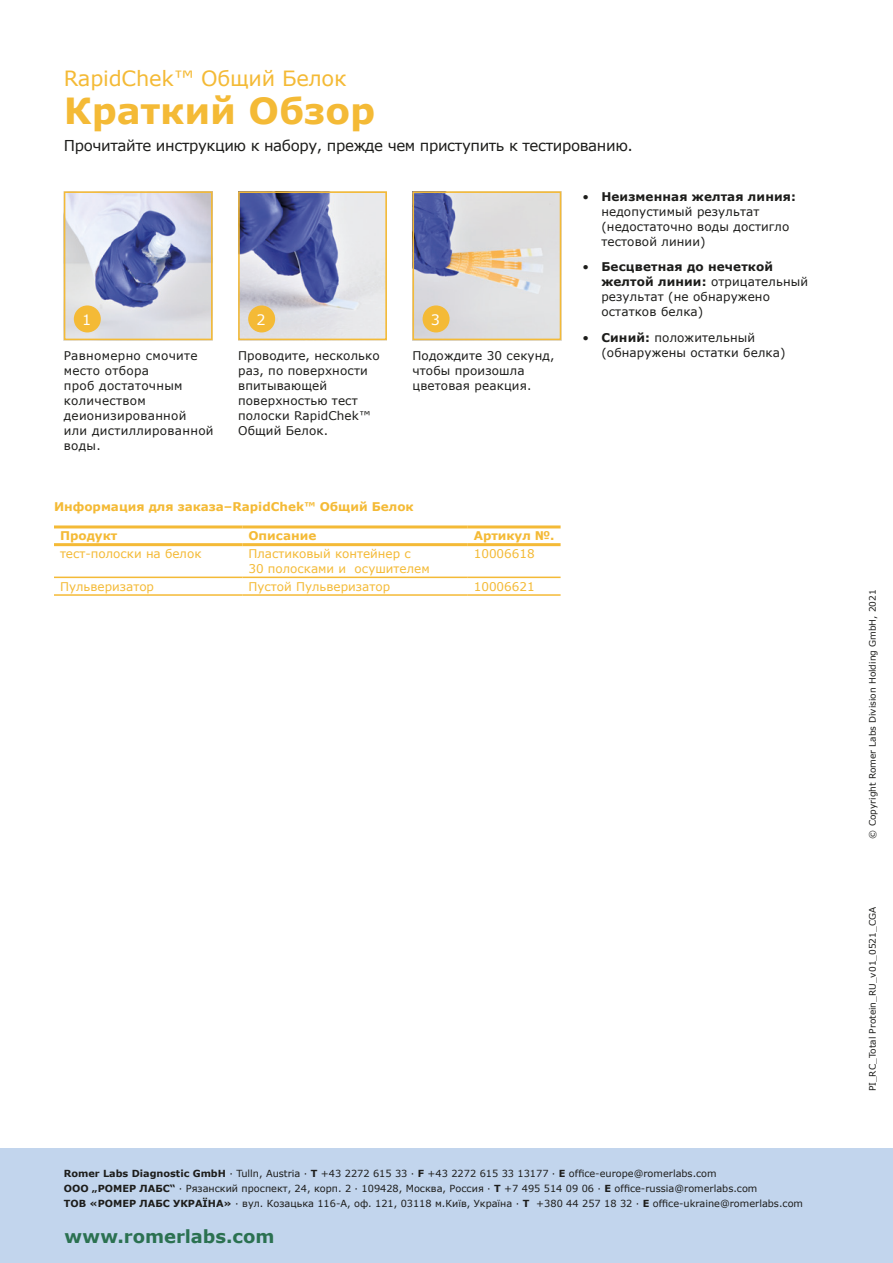
<style>
.page{position:relative;width:893px;height:1263px;background:#fff}
.page>*{position:absolute;margin:0;border:0;box-sizing:border-box;transform-origin:0 0}
.t1{font:700 36px "Verdana";color:#f4ba36}
.Headline{font:21px "Verdana";letter-spacing:-.01em;color:#f4ba36}
.t2{font:700 18px "Verdana";color:#2b7151}
.Headline-2{font:15px "Verdana";letter-spacing:-.025em;color:#1d1d1b}
.t3{font:14.4px "Verdana";color:#fff}
.t4{font:12px/15px "Verdana";letter-spacing:.01em;color:#1d1d1b}
.Liste_Bold{font:12px/15px "Verdana";color:#f4ba36}
.Liste_Bold-2{font:700 12px "Verdana";color:#f4ba36}
.t5{font:9.75px "Verdana";color:#1d1d1b}
.t6{font:9px "Verdana";color:#1d1d1b}
.s1{font-weight:700}
</style>
<div class="page">
<img style="left:67px;top:194px;width:143px;height:143px">
<div style="left:64px;top:191px;width:149px;height:149px;border:2px solid #f4ba36"></div>
<img style="left:241px;top:194px;width:143px;height:143px">
<div style="left:238px;top:191px;width:149px;height:149px;border:2px solid #f4ba36"></div>
<img style="left:415px;top:194px;width:143px;height:143px">
<div style="left:412px;top:191px;width:149px;height:149px;border:2px solid #f4ba36"></div>
<div style="left:74px;top:305px;width:27px;height:27px;background:#f4ba36;border-radius:50%"></div>
<div style="left:248px;top:305px;width:27px;height:27px;background:#f4ba36;border-radius:50%"></div>
<div style="left:423px;top:305px;width:27px;height:27px;background:#f4ba36;border-radius:50%"></div>
<hr style="left:54px;top:525px;width:188px;height:3px;background:#f4ba36">
<hr style="left:242px;top:525px;width:226px;height:3px;background:#f4ba36">
<hr style="left:468px;top:525px;width:93px;height:3px;background:#f4ba36">
<hr style="left:54px;top:543px;width:188px;height:3px;background:#f4ba36">
<hr style="left:242px;top:543px;width:226px;height:3px;background:#f4ba36">
<hr style="left:468px;top:543px;width:93px;height:3px;background:#f4ba36">
<hr style="left:54px;top:577px;width:188px;height:1px;background:#f4ba36">
<hr style="left:242px;top:577px;width:226px;height:1px;background:#f4ba36">
<hr style="left:468px;top:577px;width:93px;height:1px;background:#f4ba36">
<hr style="left:54px;top:594px;width:188px;height:2px;background:#f4ba36">
<hr style="left:242px;top:594px;width:226px;height:2px;background:#f4ba36">
<hr style="left:468px;top:594px;width:93px;height:2px;background:#f4ba36">
<div style="left:0;top:1148px;width:893px;height:115px;background:#c2d5ed"></div>
<p class="Headline" style="left:64px;top:65px;width:284px">RapidChek™ Общий Белок</p>
<p class="t1" style="left:64px;top:87px;width:313px">Краткий Обзор</p>
<p class="Headline-2" style="left:64px;top:136px;width:570px">Прочитайте инструкцию к набору, прежде чем приступить к тестированию.</p>
<p class="t3" style="left:82px;top:310px;width:11px">1</p>
<p class="t3" style="left:256px;top:310px;width:11px">2</p>
<p class="t3" style="left:431px;top:310px;width:11px">3</p>
<p class="t4" style="left:601px;top:189px;width:196px;text-indent:-19px">• <span class="s1">Неизменная желтая линия: </span>недопустимый результат (недостаточно воды достигло тестовой линии)</p>
<p class="t4" style="left:601px;top:259px;width:208px;text-indent:-19px">• <span class="s1">Бесцветная до нечеткой желтой линии:</span> отрицательный результат (не обнаружено остатков белка)</p>
<p class="t4" style="left:583px;top:330px;width:174px">• <span class="s1">Синий:</span> положительный</p>
<p class="t4" style="left:64px;top:348px;width:135px">Равномерно смочите</p>
<p class="t4" style="left:601px;top:345px;width:186px">(обнаружены остатки белка)</p>
<p class="t4" style="left:64px;top:363px;width:151px">место отбора<br>проб достаточным количеством деионизированной<br>или дистиллированной воды.</p>
<p class="t4" style="left:238px;top:348px;width:143px">Проводите, несколько раз, по поверхности впитывающей поверхностью тест полоски RapidChek™<br>Общий Белок.</p>
<p class="t4" style="left:412px;top:348px;width:144px">Подождите 30 секунд, чтобы произошла цветовая реакция.</p>
<p class="Liste_Bold-2" style="left:54px;top:499px;width:361px">Информация для заказа–RapidChek™ Общий Белок</p>
<p class="Liste_Bold-2" style="left:60px;top:528px;width:59px">Продукт</p>
<p class="Liste_Bold-2" style="left:248px;top:528px;width:69px">Описание</p>
<p class="Liste_Bold-2" style="left:474px;top:528px;width:82px">Артикул №.</p>
<p class="Liste_Bold" style="left:60px;top:546px;width:143px">тест-полоски на белок</p>
<p class="Liste_Bold" style="left:248px;top:546px;width:183px">Пластиковый контейнер с<br>30 полосками и осушителем</p>
<p class="Liste_Bold" style="left:474px;top:546px;width:63px">10006618</p>
<p class="Liste_Bold" style="left:60px;top:579px;width:96px">Пульверизатор</p>
<p class="Liste_Bold" style="left:248px;top:579px;width:143px">Пустой Пульверизатор</p>
<p class="Liste_Bold" style="left:474px;top:579px;width:63px">10006621</p>
<p class="t5" style="left:64px;top:1167px;width:654px"><span class="s1">Romer Labs Diagnostic GmbH</span> · Tulln, Austria · <span class="s1">T</span> +43 2272 615 33 · <span class="s1">F</span> +43 2272 615 33 13177 · <span class="s1">E</span> office-europe@romerlabs.com</p>
<p class="t5" style="left:64px;top:1182px;width:695px"><span class="s1">ООО „РОМЕР ЛАБС“</span> · Рязанский проспект, 24, корп. 2 · 109428, Москва, Россия · <span class="s1">T</span> +7 495 514 09 06 · <span class="s1">E</span> office-russia@romerlabs.com</p>
<p class="t5" style="left:64px;top:1197px;width:741px"><span class="s1">ТОВ «РОМЕР ЛАБС УКРАЇНА»</span> · вул. Козацька 116-А, оф. 121, 03118 м.Київ, Україна · <span class="s1">T</span> +380 44 257 18 32 · <span class="s1">E</span> office-ukraine@romerlabs.com</p>
<p class="t2" style="left:65px;top:1224px;width:211px">www.romerlabs.com</p>
<p class="t6" style="left:867px;top:838px;width:251px;rotate:-90deg">© Copyright Romer Labs Division Holding GmbH, 2021</p>
<p class="t6" style="left:867px;top:1091px;width:186px;rotate:-90deg">PI_RC_Total Protein_RU_v01_0521_CGA</p>
</div>
